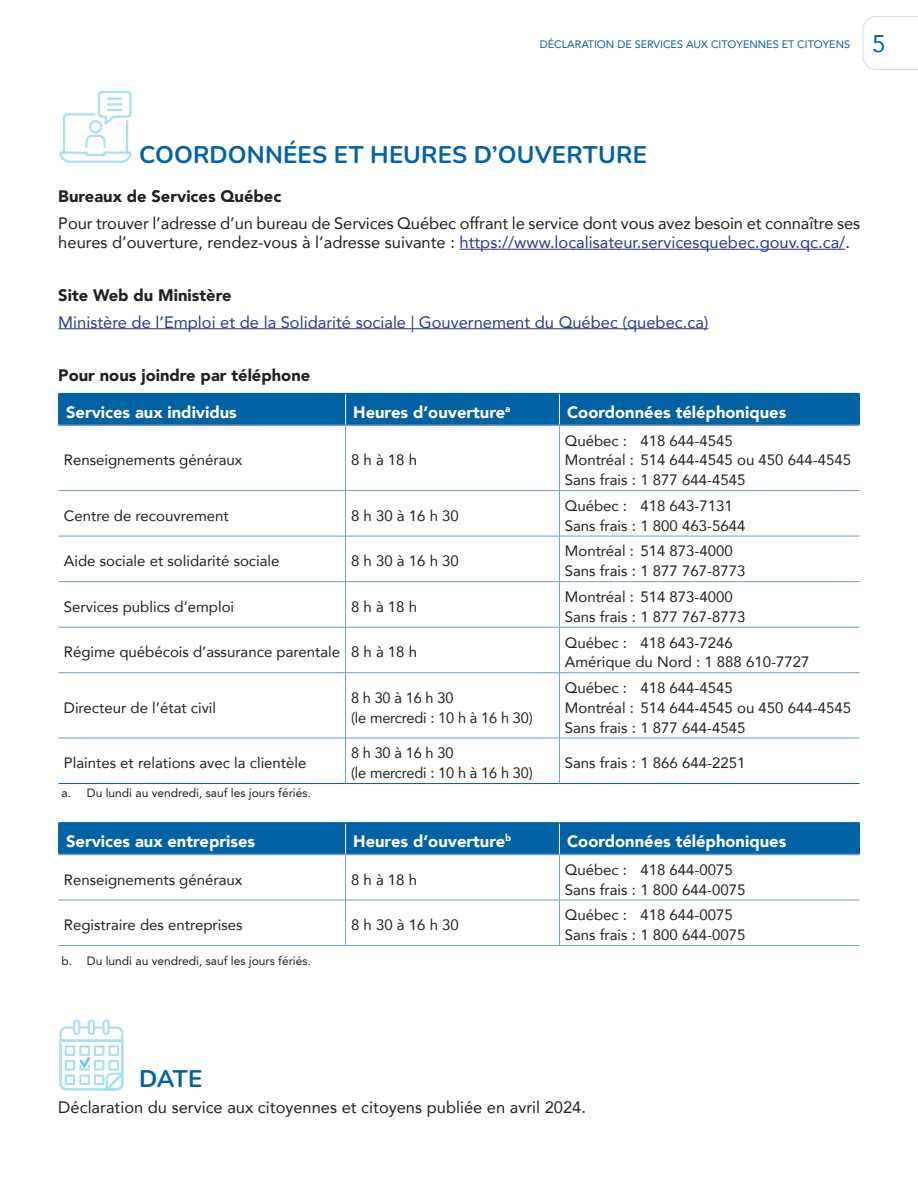
<style>
.page{position:relative;width:918px;height:1188px;background:#fff}
.page>*{position:absolute;margin:0;border:0;box-sizing:border-box;transform-origin:0 0}
.t1{font:700 24px "Nunito";letter-spacing:.005em;color:#0062a5}
.t2{font:24px "Avenir";color:#0062a5}
.t3{font:16.5px/19.5px "Avenir";color:#231f20}
.t4{font:900 16.5px "Avenir";color:#fff}
.t5{font:16.5px "Avenir";color:#283890}
.t6{font:900 16.5px "Avenir LT Std";color:#231f20}
.t7{font:15px "Avenir";color:#231f20}
.footnote{font:12px "Avenir LT Std";color:#231f20}
.t8{font:10.8px "Avenir";color:#0062a5}
.s1{color:#283890}
</style>
<div class="page">
<svg style="left:863px;top:16px;width:55px;height:54px"></svg>
<hr style="left:460px;top:249px;width:385px;height:1px;background:#283890">
<hr style="left:58px;top:328px;width:651px;height:1px;background:#283890">
<div style="left:59px;top:394px;width:800px;height:31px;background:#0062a5"></div>
<svg style="left:59px;top:426px;width:800px;height:357px"></svg>
<hr style="left:345px;top:426px;width:1px;height:64px;background:#759ccb">
<hr style="left:559px;top:426px;width:1px;height:64px;background:#759ccb">
<hr style="left:345px;top:491px;width:1px;height:45px;background:#759ccb">
<hr style="left:559px;top:491px;width:1px;height:45px;background:#759ccb">
<hr style="left:346px;top:536px;width:213px;height:1px;background:#759ccb">
<hr style="left:345px;top:536px;width:1px;height:45px;background:#759ccb">
<hr style="left:559px;top:536px;width:300px;height:1px;background:#759ccb">
<hr style="left:559px;top:536px;width:1px;height:45px;background:#759ccb">
<hr style="left:345px;top:582px;width:1px;height:45px;background:#759ccb">
<hr style="left:559px;top:582px;width:1px;height:45px;background:#759ccb">
<hr style="left:346px;top:627px;width:213px;height:1px;background:#759ccb">
<hr style="left:345px;top:627px;width:1px;height:46px;background:#759ccb">
<hr style="left:559px;top:627px;width:300px;height:1px;background:#759ccb">
<hr style="left:559px;top:627px;width:1px;height:46px;background:#759ccb">
<hr style="left:59px;top:672px;width:287px;height:1px;background:#759ccb">
<hr style="left:346px;top:672px;width:213px;height:1px;background:#759ccb">
<hr style="left:345px;top:673px;width:1px;height:65px;background:#759ccb">
<hr style="left:559px;top:672px;width:300px;height:1px;background:#759ccb">
<hr style="left:559px;top:673px;width:1px;height:65px;background:#759ccb">
<hr style="left:345px;top:738px;width:1px;height:45px;background:#759ccb">
<hr style="left:559px;top:738px;width:1px;height:45px;background:#759ccb">
<hr style="left:346px;top:393px;width:213px;height:1px;background:#0062a5">
<hr style="left:559px;top:393px;width:301px;height:1px;background:#0062a5">
<hr style="left:59px;top:490px;width:287px;height:1px;background:#759ccb">
<hr style="left:346px;top:490px;width:213px;height:1px;background:#759ccb">
<hr style="left:559px;top:490px;width:300px;height:1px;background:#759ccb">
<hr style="left:59px;top:738px;width:287px;height:1px;background:#759ccb">
<hr style="left:346px;top:738px;width:213px;height:1px;background:#759ccb">
<hr style="left:559px;top:738px;width:300px;height:1px;background:#759ccb">
<hr style="left:59px;top:783px;width:287px;height:1px;background:#0062a5">
<hr style="left:346px;top:783px;width:213px;height:1px;background:#0062a5">
<hr style="left:559px;top:783px;width:300px;height:1px;background:#0062a5">
<hr style="left:859px;top:394px;width:1px;height:31px;background:#0062a5">
<hr style="left:345px;top:394px;width:1px;height:31px;background:#fff">
<hr style="left:559px;top:394px;width:1px;height:31px;background:#fff">
<hr style="left:59px;top:536px;width:287px;height:1px;background:#759ccb">
<hr style="left:59px;top:627px;width:287px;height:1px;background:#759ccb">
<hr style="left:59px;top:581px;width:287px;height:1px;background:#759ccb">
<hr style="left:346px;top:581px;width:213px;height:1px;background:#759ccb">
<hr style="left:559px;top:581px;width:300px;height:1px;background:#759ccb">
<hr style="left:58px;top:393px;width:288px;height:1px;background:#0062a5">
<hr style="left:58px;top:394px;width:1px;height:31px;background:#0062a5">
<hr style="left:58px;top:425px;width:288px;height:1px;background:#759ccb">
<hr style="left:346px;top:425px;width:213px;height:1px;background:#759ccb">
<hr style="left:559px;top:425px;width:301px;height:1px;background:#759ccb">
<div style="left:59px;top:824px;width:800px;height:30px;background:#0062a5"></div>
<svg style="left:59px;top:855px;width:800px;height:90px"></svg>
<hr style="left:345px;top:855px;width:1px;height:45px;background:#759ccb">
<hr style="left:559px;top:855px;width:1px;height:45px;background:#759ccb">
<hr style="left:345px;top:900px;width:1px;height:45px;background:#759ccb">
<hr style="left:559px;top:900px;width:1px;height:45px;background:#759ccb">
<hr style="left:346px;top:945px;width:213px;height:1px;background:#759ccb">
<hr style="left:559px;top:945px;width:300px;height:1px;background:#759ccb">
<hr style="left:346px;top:822px;width:213px;height:2px;background:#0062a5">
<hr style="left:559px;top:822px;width:301px;height:2px;background:#0062a5">
<hr style="left:59px;top:900px;width:287px;height:1px;background:#759ccb">
<hr style="left:346px;top:900px;width:213px;height:1px;background:#759ccb">
<hr style="left:559px;top:900px;width:300px;height:1px;background:#759ccb">
<hr style="left:859px;top:824px;width:1px;height:30px;background:#0062a5">
<hr style="left:345px;top:824px;width:1px;height:30px;background:#fff">
<hr style="left:559px;top:824px;width:1px;height:30px;background:#fff">
<hr style="left:59px;top:945px;width:287px;height:1px;background:#759ccb">
<hr style="left:58px;top:822px;width:288px;height:2px;background:#0062a5">
<hr style="left:58px;top:824px;width:1px;height:30px;background:#0062a5">
<hr style="left:58px;top:854px;width:288px;height:1px;background:#759ccb">
<hr style="left:346px;top:854px;width:213px;height:1px;background:#759ccb">
<hr style="left:559px;top:854px;width:301px;height:1px;background:#759ccb">
<svg style="left:59px;top:90px;width:73px;height:73px"></svg>
<div style="left:102px;top:1020px;width:8px;height:15px;border:2px solid #acdfef;border-radius:3px"></div>
<div style="left:88px;top:1020px;width:7px;height:15px;border:2px solid #acdfef;border-radius:3px"></div>
<div style="left:73px;top:1020px;width:7px;height:15px;border:2px solid #acdfef;border-radius:3px"></div>
<svg style="left:59px;top:1025px;width:65px;height:66px"></svg>
<p class="t8" style="left:540px;top:36px;width:312px">DÉCLARATION DE SERVICES AUX CITOYENNES ET CITOYENS</p>
<h1 class="t2" style="left:872px;top:24px;width:15px">5</h1>
<h3 class="t1" style="left:139px;top:138px;width:509px">COORDONNÉES ET HEURES D’OUVERTURE</h3>
<p class="t6" style="left:58px;top:187px;width:225px">Bureaux de Services Québec</p>
<p class="t3" style="left:58px;top:213px;width:803px">Pour trouver l’adresse d’un bureau de Services Québec offrant le service dont vous avez besoin et connaître ses heures d’ouverture, rendez-vous à l’adresse suivante : <span class="s1">https://www.localisateur.servicesquebec.gouv.qc.ca/</span>.</p>
<p class="t6" style="left:58px;top:286px;width:175px">Site Web du Ministère</p>
<p class="t5" style="left:58px;top:309px;width:652px">Ministère de l’Emploi et de la Solidarité sociale | Gouvernement du Québec (quebec.ca)</p>
<p class="t6" style="left:58px;top:365px;width:254px">Pour nous joindre par téléphone</p>
<p class="t4" style="left:66px;top:398px;width:172px">Services aux individus</p>
<p class="t4" style="left:353px;top:398px;width:159px">Heures d’ouverture<sup>a</sup></p>
<p class="t4" style="left:567px;top:398px;width:221px">Coordonnées téléphoniques</p>
<p class="t7" style="left:64px;top:448px;width:180px">Renseignements généraux</p>
<p class="t7" style="left:351px;top:448px;width:68px">8 h à 18 h</p>
<p class="t7" style="left:565px;top:428px;width:170px">Québec : 418 644-4545</p>
<p class="t7" style="left:565px;top:448px;width:288px">Montréal : 514 644-4545 ou 450 644-4545</p>
<p class="t7" style="left:565px;top:468px;width:182px">Sans frais : 1 877 644-4545</p>
<p class="t7" style="left:64px;top:504px;width:166px">Centre de recouvrement</p>
<p class="t7" style="left:351px;top:504px;width:109px">8 h 30 à 16 h 30</p>
<p class="t7" style="left:64px;top:549px;width:217px">Aide sociale et solidarité sociale</p>
<p class="t7" style="left:351px;top:549px;width:109px">8 h 30 à 16 h 30</p>
<p class="t7" style="left:64px;top:595px;width:172px">Services publics d’emploi</p>
<p class="t7" style="left:351px;top:595px;width:68px">8 h à 18 h</p>
<p class="t7" style="left:64px;top:640px;width:278px">Régime québécois d’assurance parentale</p>
<p class="t7" style="left:351px;top:640px;width:68px">8 h à 18 h</p>
<p class="t7" style="left:64px;top:696px;width:154px">Directeur de l’état civil</p>
<p class="t7" style="left:64px;top:751px;width:244px">Plaintes et relations avec la clientèle</p>
<p class="t7" style="left:351px;top:686px;width:104px">8 h 30 à 16 h 30</p>
<p class="t7" style="left:351px;top:705px;width:183px">(le mercredi : 10 h à 16 h 30)</p>
<p class="t7" style="left:351px;top:741px;width:104px">8 h 30 à 16 h 30</p>
<p class="t7" style="left:351px;top:761px;width:183px">(le mercredi : 10 h à 16 h 30)</p>
<p class="t7" style="left:565px;top:494px;width:170px">Québec : 418 643-7131</p>
<p class="t7" style="left:565px;top:513px;width:182px">Sans frais : 1 800 463-5644</p>
<p class="t7" style="left:565px;top:539px;width:170px">Montréal : 514 873-4000</p>
<p class="t7" style="left:565px;top:559px;width:182px">Sans frais : 1 877 767-8773</p>
<p class="t7" style="left:565px;top:585px;width:170px">Montréal : 514 873-4000</p>
<p class="t7" style="left:565px;top:605px;width:182px">Sans frais : 1 877 767-8773</p>
<p class="t7" style="left:565px;top:630px;width:170px">Québec : 418 643-7246</p>
<p class="t7" style="left:565px;top:650px;width:246px">Amérique du Nord : 1 888 610-7727</p>
<p class="t7" style="left:565px;top:676px;width:170px">Québec : 418 644-4545</p>
<p class="t7" style="left:565px;top:696px;width:288px">Montréal : 514 644-4545 ou 450 644-4545</p>
<p class="t7" style="left:565px;top:715px;width:182px">Sans frais : 1 877 644-4545</p>
<p class="t7" style="left:565px;top:751px;width:182px">Sans frais : 1 866 644-2251</p>
<p class="footnote" style="left:62px;top:786px;width:251px">a. Du lundi au vendredi, sauf les jours fériés.</p>
<p class="t4" style="left:66px;top:827px;width:191px">Services aux entreprises</p>
<p class="t4" style="left:353px;top:827px;width:160px">Heures d’ouverture<sup>b</sup></p>
<p class="t4" style="left:567px;top:827px;width:221px">Coordonnées téléphoniques</p>
<p class="t7" style="left:64px;top:868px;width:180px">Renseignements généraux</p>
<p class="t7" style="left:351px;top:868px;width:68px">8 h à 18 h</p>
<p class="t7" style="left:565px;top:858px;width:170px">Québec : 418 644-0075</p>
<p class="t7" style="left:565px;top:877px;width:182px">Sans frais : 1 800 644-0075</p>
<p class="t7" style="left:64px;top:913px;width:180px">Registraire des entreprises</p>
<p class="t7" style="left:351px;top:913px;width:109px">8 h 30 à 16 h 30</p>
<p class="footnote" style="left:62px;top:954px;width:251px">b. Du lundi au vendredi, sauf les jours fériés.</p>
<p class="t7" style="left:565px;top:903px;width:170px">Québec : 418 644-0075</p>
<p class="t7" style="left:565px;top:923px;width:182px">Sans frais : 1 800 644-0075</p>
<h3 class="t1" style="left:139px;top:1062px;width:65px">DATE</h3>
<p class="t3" style="left:58px;top:1097px;width:529px">Déclaration du service aux citoyennes et citoyens publiée en avril 2024.</p>
</div>
